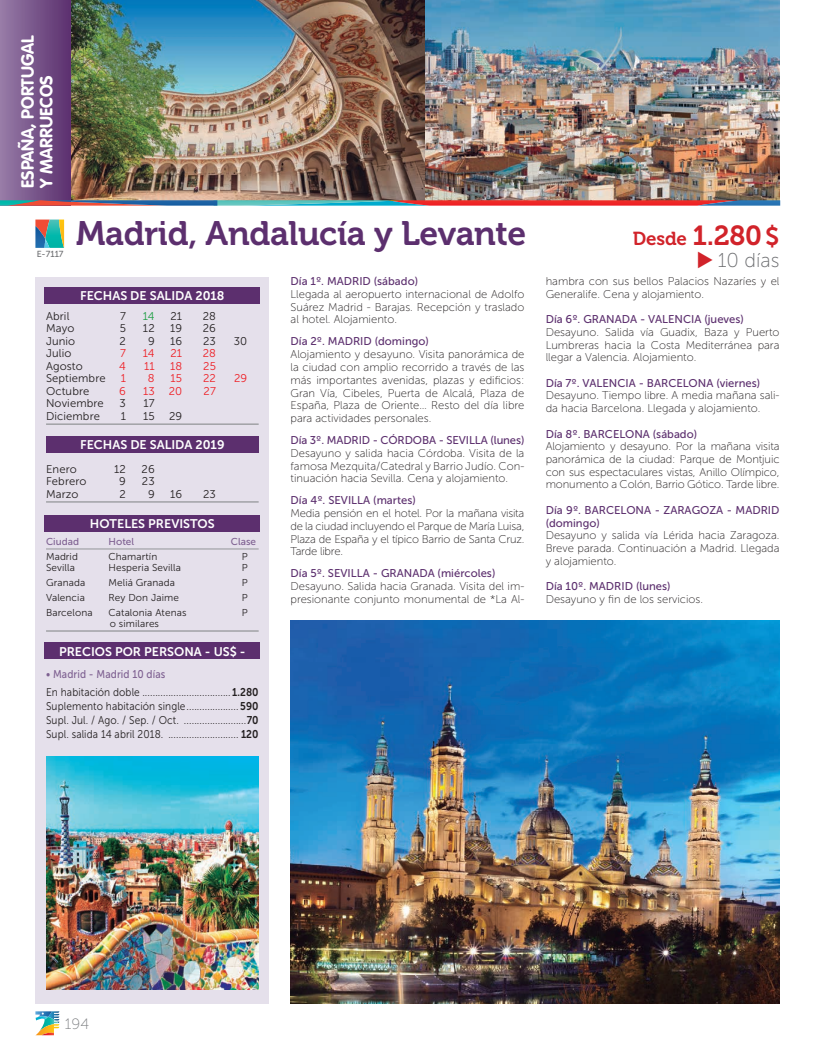
<style>
.page{position:relative;width:815px;height:1053px;background:#fff}
.page>*{position:absolute;margin:0;border:0;box-sizing:border-box;transform-origin:0 0}
.t1{font:33.75px "Museo 700";letter-spacing:-.01em;color:#5c2f6e}
.t2{font:20px "Museo Sans 100";color:#6c6d70}
.t3{font:18.75px "Museo 700";letter-spacing:-.01em;color:#d1232a}
.t4{font:700 17.5px "VAG Rounded";color:#fff}
.t5{font:15px "Museo Sans 100";color:#808285}
.t6{font:12.5px "Museo Sans 700";color:#fff}
.t7{font:11.25px/12.8px "Museo Sans 100";color:#231f20;text-align:justify}
.t8{font:11.25px/12.8px "Museo Sans 500";color:#5c2f6e}
.t9{font:11.25px "Museo Sans 300";letter-spacing:.01em;color:#231f20;scale:.9 1}
.t10{font:11.25px "Museo Sans 300";letter-spacing:.01em;color:#231f20}
.t11{font:11.25px "Museo Sans 300";letter-spacing:.01em;color:#ee1d23}
.t12{font:11.25px "Museo Sans 500";letter-spacing:.01em;color:#7e6091;scale:.9 1}
.t13{font:11.25px "Museo Sans 300";color:#1c9d42}
.t14{font:10px "Museo Sans 300";letter-spacing:.01em;color:#231f20}
.t15{font:10px "Museo Sans 500";color:#7e6091}
.t16{font:8.75px "Museo Sans 500";color:#6c6d70}
.s1{font-size:27.5px}
.s2{font-family:"Museo Sans 700";font-size:25px}
.s3{color:#d1232a}
.s4{font-family:"Museo Sans 700"}
</style>
<div class="page">
<svg style="left:35px;top:1011px;width:24px;height:24px"></svg>
<img style="left:425px;top:0;width:355px;height:200px">
<img style="left:71px;top:0;width:354px;height:200px">
<div style="left:0;top:0;width:71px;height:206px;background:linear-gradient(to right,#967ca7,#5b306e)"></div>
<svg style="left:0;top:200px;width:780px;height:6px;background:#926d79"></svg>
<div style="left:35px;top:277px;width:234px;height:726px;background:#e5e0eb"></div>
<hr style="left:46px;top:423px;width:213px;height:2px;background:#939598">
<hr style="left:46px;top:501px;width:213px;height:1px;background:#939598">
<hr style="left:46px;top:548px;width:213px;height:1px;background:#939598">
<hr style="left:46px;top:630px;width:213px;height:1px;background:#939598">
<div style="left:45px;top:287px;width:215px;height:16px;background:#5c2f6e"></div>
<div style="left:46px;top:436px;width:213px;height:16px;background:#5c2f6e"></div>
<div style="left:45px;top:515px;width:215px;height:16px;background:#5c2f6e"></div>
<div style="left:45px;top:642px;width:215px;height:17px;background:#5c2f6e"></div>
<svg style="left:35px;top:219px;width:29px;height:29px"></svg>
<img style="left:291px;top:620px;width:489px;height:383px">
<img style="left:46px;top:756px;width:213px;height:233px">
<p class="t4" style="left:17px;top:188px;width:154px;rotate:-90deg">ESPAÑA, PORTUGAL</p>
<p class="t4" style="left:36px;top:188px;width:114px;rotate:-90deg">Y MARRUECOS</p>
<p class="t16" style="left:37px;top:249px;width:28px">E-7117</p>
<p class="t1" style="left:76px;top:214px;width:452px">Madrid, Andalucía y Levante</p>
<p class="t3" style="left:633px;top:228px;width:148px">Desde <span class="s1">1.280</span><span class="s2">$</span></p>
<p class="t2" style="left:697px;top:250px;width:84px"><span class="s3">◆</span> 10 días</p>
<p class="t6" style="left:80px;top:289px;width:146px">FECHAS DE SALIDA 2018</p>
<p class="t10" style="left:46px;top:310px;width:25px">Abril</p>
<p class="t10" style="left:120px;top:310px;width:7px">7</p>
<p class="t13" style="left:143px;top:310px;width:13px">14</p>
<p class="t10" style="left:170px;top:310px;width:13px">21</p>
<p class="t10" style="left:203px;top:310px;width:15px">28</p>
<p class="t10" style="left:46px;top:322px;width:30px">Mayo</p>
<p class="t10" style="left:120px;top:322px;width:8px">5</p>
<p class="t10" style="left:143px;top:322px;width:13px">12</p>
<p class="t10" style="left:170px;top:322px;width:14px">19</p>
<p class="t10" style="left:203px;top:322px;width:15px">26</p>
<p class="t10" style="left:46px;top:335px;width:31px">Junio</p>
<p class="t10" style="left:120px;top:335px;width:8px">2</p>
<p class="t10" style="left:148px;top:335px;width:8px">9</p>
<p class="t10" style="left:170px;top:335px;width:14px">16</p>
<p class="t10" style="left:203px;top:335px;width:14px">23</p>
<p class="t10" style="left:234px;top:335px;width:15px">30</p>
<p class="t10" style="left:46px;top:347px;width:27px">Julio</p>
<p class="t11" style="left:120px;top:347px;width:7px">7</p>
<p class="t11" style="left:143px;top:347px;width:13px">14</p>
<p class="t11" style="left:170px;top:347px;width:13px">21</p>
<p class="t11" style="left:203px;top:347px;width:15px">28</p>
<p class="t10" style="left:46px;top:360px;width:38px">Agosto</p>
<p class="t11" style="left:119px;top:360px;width:8px">4</p>
<p class="t11" style="left:144px;top:360px;width:12px">11</p>
<p class="t11" style="left:170px;top:360px;width:14px">18</p>
<p class="t11" style="left:203px;top:360px;width:14px">25</p>
<p class="t10" style="left:46px;top:372px;width:61px">Septiembre</p>
<p class="t11" style="left:121px;top:372px;width:7px">1</p>
<p class="t11" style="left:148px;top:372px;width:8px">8</p>
<p class="t11" style="left:171px;top:372px;width:13px">15</p>
<p class="t11" style="left:203px;top:372px;width:14px">22</p>
<p class="t11" style="left:234px;top:372px;width:15px">29</p>
<p class="t10" style="left:46px;top:385px;width:45px">Octubre</p>
<p class="t11" style="left:119px;top:385px;width:8px">6</p>
<p class="t11" style="left:143px;top:385px;width:41px">13 20</p>
<p class="t11" style="left:204px;top:385px;width:14px">27</p>
<p class="t10" style="left:46px;top:397px;width:59px">Noviembre</p>
<p class="t10" style="left:120px;top:397px;width:8px">3</p>
<p class="t10" style="left:143px;top:397px;width:13px">17</p>
<p class="t10" style="left:46px;top:410px;width:55px">Diciembre</p>
<p class="t10" style="left:121px;top:410px;width:7px">1</p>
<p class="t10" style="left:143px;top:410px;width:13px">15</p>
<p class="t10" style="left:169px;top:410px;width:15px">29</p>
<p class="t6" style="left:80px;top:438px;width:146px">FECHAS DE SALIDA 2019</p>
<p class="t10" style="left:46px;top:463px;width:32px">Enero</p>
<p class="t10" style="left:114px;top:463px;width:13px">12</p>
<p class="t10" style="left:142px;top:463px;width:15px">26</p>
<p class="t10" style="left:46px;top:475px;width:42px">Febrero</p>
<p class="t10" style="left:119px;top:475px;width:8px">9</p>
<p class="t10" style="left:142px;top:475px;width:14px">23</p>
<p class="t10" style="left:46px;top:488px;width:34px">Marzo</p>
<p class="t10" style="left:120px;top:488px;width:8px">2</p>
<p class="t10" style="left:148px;top:488px;width:8px">9</p>
<p class="t10" style="left:170px;top:488px;width:14px">16</p>
<p class="t10" style="left:203px;top:488px;width:14px">23</p>
<p class="t6" style="left:90px;top:517px;width:126px">HOTELES PREVISTOS</p>
<p class="t15" style="left:46px;top:536px;width:34px">Ciudad</p>
<p class="t15" style="left:109px;top:536px;width:27px">Hotel</p>
<p class="t15" style="left:231px;top:536px;width:27px">Clase</p>
<p class="t14" style="left:46px;top:551px;width:33px">Madrid</p>
<p class="t14" style="left:109px;top:551px;width:50px">Chamartín</p>
<p class="t14" style="left:242px;top:551px;width:7px">P</p>
<p class="t14" style="left:46px;top:562px;width:30px">Sevilla</p>
<p class="t14" style="left:109px;top:562px;width:74px">Hesperia Sevilla</p>
<p class="t14" style="left:242px;top:562px;width:7px">P</p>
<p class="t14" style="left:46px;top:577px;width:41px">Granada</p>
<p class="t14" style="left:109px;top:577px;width:68px">Meliá Granada</p>
<p class="t14" style="left:242px;top:577px;width:7px">P</p>
<p class="t14" style="left:46px;top:592px;width:40px">Valencia</p>
<p class="t14" style="left:109px;top:592px;width:72px">Rey Don Jaime</p>
<p class="t14" style="left:242px;top:592px;width:7px">P</p>
<p class="t14" style="left:46px;top:606px;width:48px">Barcelona</p>
<p class="t14" style="left:109px;top:606px;width:79px">Catalonia Atenas</p>
<p class="t14" style="left:242px;top:606px;width:7px">P</p>
<p class="t14" style="left:110px;top:618px;width:51px">o similares</p>
<p class="t6" style="left:59px;top:644px;width:188px">PRECIOS POR PERSONA - US$ -</p>
<p class="t12" style="left:46px;top:667px;width:134px">• Madrid - Madrid 10 días</p>
<p class="t9" style="left:46px;top:686px;width:238px">En habitación doble .................................. <span class="s4">1.280</span></p>
<p class="t9" style="left:46px;top:700px;width:238px">Suplemento habitación single.................... <span class="s4">590</span></p>
<p class="t9" style="left:46px;top:713px;width:238px">Supl. Jul. / Ago. / Sep. / Oct. ........................<span class="s4">70</span></p>
<p class="t9" style="left:46px;top:727px;width:238px">Supl. salida 14 abril 2018. ........................... <span class="s4">120</span></p>
<p class="t8" style="left:291px;top:275px;width:129px">Día 1º. MADRID (sábado)</p>
<p class="t7" style="left:291px;top:288px;width:235px">Llegada al aeropuerto internacional de Adolfo Suárez Madrid - Barajas. Recepción y traslado al hotel. Alojamiento.</p>
<p class="t8" style="left:291px;top:335px;width:140px">Día 2º. MADRID (domingo)</p>
<p class="t7" style="left:291px;top:348px;width:235px">Alojamiento y desayuno. Visita panorámica de la ciudad con amplio recorrido a través de las más importantes avenidas, plazas y edificios:<br>Gran Vía, Cibeles, Puerta de Alcalá, Plaza de España, Plaza de Oriente… Resto del día libre para actividades personales.</p>
<p class="t8" style="left:291px;top:433px;width:235px">Día 3º. MADRID - CÓRDOBA - SEVILLA (lunes)</p>
<p class="t7" style="left:291px;top:446px;width:235px">Desayuno y salida hacia Córdoba. Visita de la famosa Mezquita/Catedral y Barrio Judío. Con&shy;tinuación hacia Sevilla. Cena y alojamiento.</p>
<p class="t8" style="left:291px;top:494px;width:127px">Día 4º. SEVILLA (martes)</p>
<p class="t7" style="left:291px;top:507px;width:235px">Media pensión en el hotel. Por la mañana visita de la ciudad incluyendo el Parque de María Luisa, Plaza de España y el típico Barrio de Santa Cruz.<br>Tarde libre.</p>
<p class="t8" style="left:291px;top:567px;width:206px">Día 5º. SEVILLA - GRANADA (miércoles)</p>
<p class="t7" style="left:291px;top:579px;width:235px">Desayuno. Salida hacia Granada. Visita del im&shy;presionante conjunto monumental de *La Al-</p>
<p class="t7" style="left:546px;top:275px;width:235px">hambra con sus bellos Palacios Nazaríes y el<br>Generalife. Cena y alojamiento.</p>
<p class="t8" style="left:546px;top:313px;width:200px">Día 6º. GRANADA - VALENCIA (jueves)</p>
<p class="t7" style="left:546px;top:326px;width:235px">Desayuno. Salida vía Guadix, Baza y Puerto Lumbreras hacia la Costa Mediterránea para llegar a Valencia. Alojamiento.</p>
<p class="t8" style="left:546px;top:376px;width:216px">Día 7º. VALENCIA - BARCELONA (viernes)</p>
<p class="t7" style="left:546px;top:389px;width:235px">Desayuno. Tiempo libre. A media mañana sali&shy;da hacia Barcelona. Llegada y alojamiento.</p>
<p class="t8" style="left:546px;top:427px;width:153px">Día 8º. BARCELONA (sábado)</p>
<p class="t7" style="left:546px;top:440px;width:235px">Alojamiento y desayuno. Por la mañana visita panorámica de la ciudad: Parque de Montjuic con sus espectaculares vistas, Anillo Olímpico, monumento a Colón, Barrio Gótico. Tarde libre.</p>
<p class="t8" style="left:546px;top:503px;width:235px">Día 9º. BARCELONA - ZARAGOZA - MADRID (domingo)</p>
<p class="t7" style="left:546px;top:529px;width:235px">Desayuno y salida vía Lérida hacia Zaragoza.<br>Breve parada. Continuación a Madrid. Llegada y alojamiento.</p>
<p class="t8" style="left:546px;top:579px;width:126px">Día 10º. MADRID (lunes)</p>
<p class="t7" style="left:546px;top:592px;width:159px">Desayuno y fin de los servicios.</p>
<h3 class="t5" style="left:65px;top:1015px;width:26px">194</h3>
</div>
